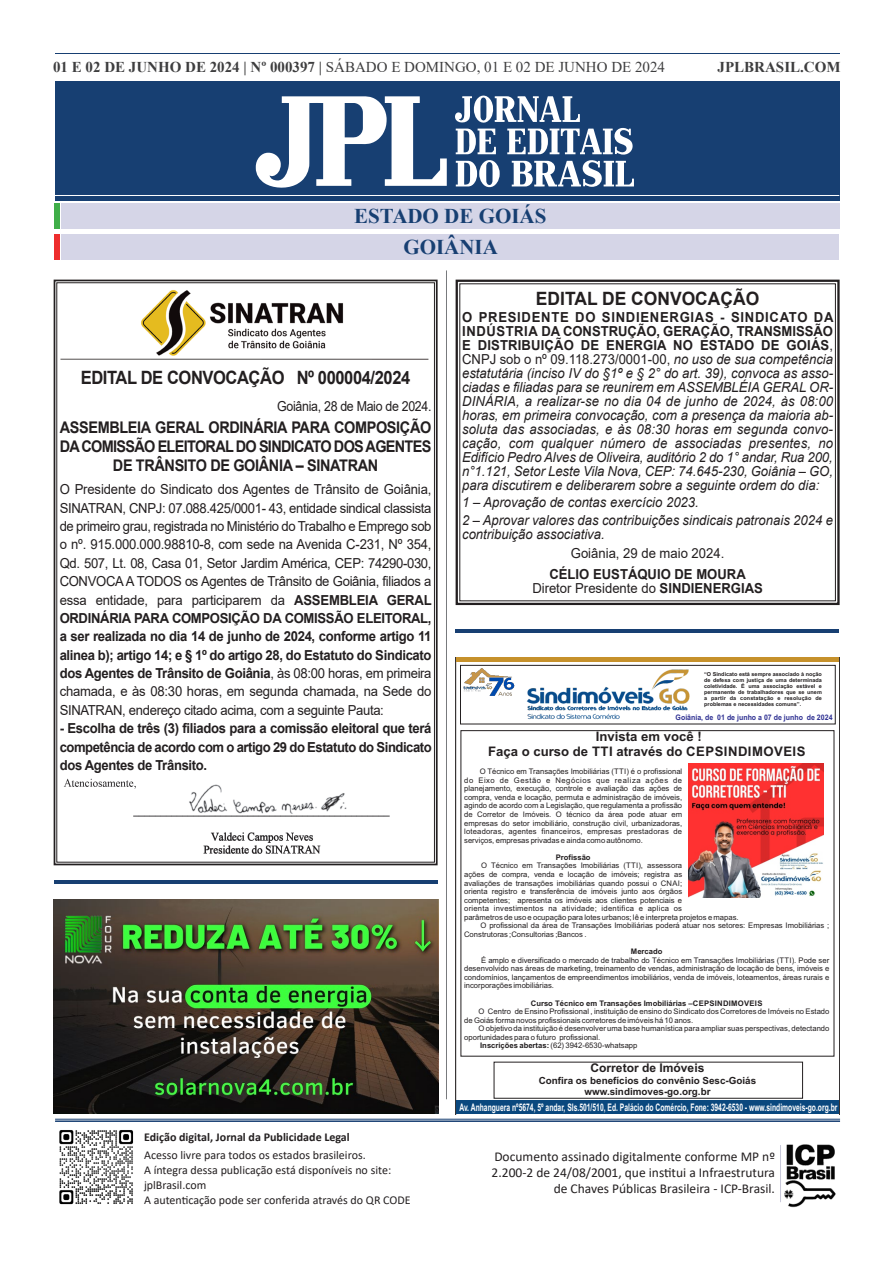
<style>
.page{position:relative;width:893px;height:1263px;background:#fff}
.page>*{position:absolute;margin:0;border:0;box-sizing:border-box;transform-origin:0 0}
.t1{font:700 21px "Times New Roman";color:#173f72}
.t2{font:700 18.3px "Arial";letter-spacing:-.025em;color:#231f20;scale:.9 1}
.t3{font:700 18.3px "Arial";color:#231f20;scale:.95 1}
.t4{font:700 16.05px/19px "Arial";letter-spacing:-.025em;color:#231f20;text-align:center;scale:.9 1}
.t5{font:15px "Times New Roman";color:#3e3e3f}
.t6{font:700 15px "Times New Roman";color:#3e3e3f}
.t7{font:italic 13.8px/14px "Arial";color:#231f20;text-align:justify;scale:.95 1}
.t8{font:13.8px/18.3px "Arial";letter-spacing:-.025em;color:#231f20;text-align:justify;scale:.95 1}
.t9{font:700 13.8px/18.3px "Arial";letter-spacing:-.025em;color:#231f20;text-align:justify;scale:.95 1}
.t10{font:700 13.8px/14px "Arial";color:#231f20;text-align:center;scale:.95 1}
.t11{font:13.8px "Arial";letter-spacing:-.025em;color:#231f20;scale:.9 1}
.t12{font:13.8px "Arial";color:#231f20;scale:.95 1}
.t13{font:13.5px/16.2px "Calibri";color:#231f20;text-align:right}
.t14{font:700 13.2px/14.7px "Arial";color:#231f20;text-align:center}
.t15{font:12px/15px "Calibri";color:#231f20}
.t16{font:700 12px "Calibri";color:#231f20}
.t17{font:700 12px "Arial";color:#231f20}
.t18{font:700 10.35px "Arial";color:#fff;scale:.65 1}
.t19{font:700 9.9px/10.9px "Arial";color:#231f20;text-align:center}
.t20{font:7.65px/8.6px "Arial";color:#231f20;text-align:justify}
.t21{font:700 7.65px "Arial";color:#231f20}
.t22{font:7.65px "Arial";letter-spacing:.03em;color:#231f20}
.t23{font:700 7.65px "Arial";color:#2e3092;scale:.92 1}
.t24{font:700 5.4px/6px "Arial";color:#231f20;text-align:justify}
.s1{font-weight:700}
.s2{font-weight:700;font-style:normal}
.s3{font-style:normal}
.s4{font-weight:400}
</style>
<div class="page">
<div style="left:54px;top:280px;width:384px;height:585px;border:2px solid #231f20"></div>
<img style="left:60px;top:290px;width:369px;height:70px">
<img style="left:63px;top:778px;width:327px;height:76px">
<div style="left:55px;top:81px;width:784px;height:120px;background:#173f72"></div>
<svg style="left:256px;top:96px;width:191px;height:92px"></svg>
<svg style="left:455px;top:95px;width:179px;height:92px"></svg>
<img style="left:780px;top:1144px;width:56px;height:64px">
<hr style="left:780px;top:1145px;width:1px;height:57px;background:#c7c7d9">
<hr style="left:55px;top:54px;width:785px;height:1px;background:#173f72">
<img style="left:59px;top:1130px;width:75px;height:75px">
<hr style="left:54px;top:195px;width:785px;height:1px;background:#fff">
<hr style="left:55px;top:1119px;width:785px;height:1px;background:#173f72">
<hr style="left:55px;top:1120px;width:785px;height:2px;background:#173f72">
<div style="left:54px;top:203px;width:6px;height:25px;background:#40ae49"></div>
<div style="left:61px;top:234px;width:778px;height:25px;background:#d5d5e7"></div>
<div style="left:54px;top:234px;width:6px;height:25px;background:#ee2d2d"></div>
<div style="left:61px;top:203px;width:778px;height:25px;background:#d5d5e7"></div>
<hr style="left:446px;top:270px;width:1px;height:829px;background:#787a7d">
<svg style="left:455px;top:657px;width:385px;height:457px"></svg>
<div style="left:456px;top:657px;width:383px;height:5px;background:#c6912b"></div>
<div style="left:456px;top:1100px;width:383px;height:14px;background:#0a487e"></div>
<div style="left:460px;top:665px;width:376px;height:59px;border:1px solid #231f20"></div>
<img style="left:517px;top:662px;width:182px;height:134px">
<img style="left:462px;top:662px;width:55px;height:51px">
<img style="left:688px;top:763px;width:135px;height:135px">
<hr style="left:455px;top:630px;width:384px;height:3px;background:#173f72">
<hr style="left:54px;top:880px;width:384px;height:4px;background:#173f72">
<img style="left:54px;top:899px;width:384px;height:214px">
<div style="left:456px;top:280px;width:384px;height:325px;border:2px solid #231f20"></div>
<h3 class="t5" style="left:53px;top:57px;width:613px"><span class="s1">01 E 02 DE JUNHO DE 2024 | Nº 000397 |</span> SÁBADO E DOMINGO, 01 E 02 DE JUNHO DE 2024</h3>
<h3 class="t6" style="left:718px;top:57px;width:124px">JPLBRASIL.COM</h3>
<h1 class="t1" style="left:354px;top:201px;width:194px">ESTADO DE GOIÁS</h1>
<h1 class="t1" style="left:403px;top:231px;width:96px">GOIÂNIA</h1>
<h2 class="t2" style="left:81px;top:365px;width:368px">EDITAL DE CONVOCAÇÃO Nº 000004/2024</h2>
<h3 class="t11" style="left:277px;top:396px;width:173px">Goiânia, 28 de Maio de 2024.</h3>
<h3 class="t4" style="left:60px;top:418px;width:415px">ASSEMBLEIA GERAL ORDINÁRIA PARA COMPOSIÇÃO<br>DA COMISSÃO ELEITORAL DO SINDICATO DOS AGENTES<br>DE TRÂNSITO DE GOIÂNIA – SINATRAN</h3>
<p class="t8" style="left:60px;top:480px;width:393px">O Presidente do Sindicato dos Agentes de Trânsito de Goiânia, SINATRAN, CNPJ: 07.088.425/0001- 43, entidade sindical classista de primeiro grau, registrada no Ministério do Trabalho e Emprego sob o nº. 915.000.000.98810-8, com sede na Avenida C-231, Nº 354, Qd. 507, Lt. 08, Casa 01, Setor Jardim América, CEP: 74290-030, CONVOCA A TODOS os Agentes de Trânsito de Goiânia, filiados a essa entidade, para participarem da <span class="s1">ASSEMBLEIA GERAL ORDINÁRIA PARA COMPOSIÇÃO DA COMISSÃO ELEITORAL, a ser realizada no dia 14 de junho de 2024, conforme artigo 11 alinea b); artigo 14; e § 1º do artigo 28, do Estatuto do Sindicato dos Agentes de Trânsito de Goiânia</span>, às 08:00 horas, em primeira chamada, e às 08:30 horas, em segunda chamada, na Sede do SINATRAN, endereço citado acima, com a seguinte Pauta:</p>
<h3 class="t9" style="left:60px;top:719px;width:393px">- Escolha de três (3) filiados para a comissão eleitoral que terá competência de acordo com o artigo 29 do Estatuto do Sindicato dos Agentes de Trânsito.</h3>
<h3 class="t16" style="left:144px;top:1128px;width:207px">Edição digital, Jornal da Publicidade Legal</h3>
<h3 class="t15" style="left:144px;top:1147px;width:268px">Acesso livre para todos os estados brasileiros.<br>A íntegra dessa publicação está disponíveis no site: jplBrasil.com<br>A autenticação pode ser conferida através do QR CODE</h3>
<h2 class="t3" style="left:536px;top:285px;width:237px">EDITAL DE CONVOCAÇÃO</h2>
<p class="t7" style="left:462px;top:310px;width:392px"><span class="s2">O PRESIDENTE DO SINDIENERGIAS - SINDICATO DA INDÚSTRIA DA CONSTRUÇÃO, GERAÇÃO, TRANSMISSÃO E DISTRIBUIÇÃO DE ENERGIA NO ESTADO DE GOIÁS</span><span class="s3">, CNPJ sob o nº 09.118.273/0001-00,</span> no uso de sua competência estatutária (inciso IV do §1º e § 2° do art. 39), convoca as asso&shy;ciadas e filiadas para se reunirem em ASSEMBLÉIA GERAL OR-DINÁRIA, a realizar-se no dia 04 de junho de 2024, às 08:00 horas, em primeira convocação, com a presença da maioria ab&shy;soluta das associadas, e às 08:30 horas em segunda convo&shy;cação, com qualquer número de associadas presentes, no Edifício Pedro Alves de Oliveira, auditório 2 do 1° andar, Rua 200, n°1.121, Setor Leste Vila Nova, CEP: 74.645-230, Goiânia – GO, para discutirem e deliberarem sobre a seguinte ordem do dia:</p>
<h3 class="t7" style="left:462px;top:492px;width:392px;line-height:18.6px">1 – Aprovação de contas exercício 2023.<br>2 – Aprovar valores das contribuições sindicais patronais 2024 e</h3>
<h3 class="t7" style="left:462px;top:527px;width:152px">contribuição associativa.</h3>
<h3 class="t12" style="left:571px;top:544px;width:163px">Goiânia, 29 de maio 2024.</h3>
<h3 class="t10" style="left:532px;top:567px;width:244px">CÉLIO EUSTÁQUIO DE MOURA<br><span class="s4">Diretor Presidente do</span> SINDIENERGIAS</h3>
<p class="t24" style="left:704px;top:671px;width:119px">“O Sindicato está sempre associado à noção de defesa com justiça de uma determinada coletividade. É uma associação estável e permanente de trabalhadores que se unem a partir da constatação e resolução de problemas e necessidades comuns’’.</p>
<h3 class="t14" style="left:488px;top:729px;width:319px">Invista em você !<br>Faça o curso de TTI através do CEPSINDIMOVEIS</h3>
<p class="t20" style="left:464px;top:767px;width:220px;text-indent:15px">O Técnico em Transações Imobiliárias (TTI) é o profissional do Eixo de Gestão e Negócios que realiza ações de planejamento, execução, controle e avaliação das ações de compra, venda e locação, permuta e administração de imóveis, agindo de acordo com a Legislação, que regulamenta a profissão de Corretor de Imóveis. O técnico da área pode atuar em empresas do setor imobiliário, construção civil, urbanizadoras, loteadoras, agentes financeiros, empresas prestadoras de serviços, empresas privadas e ainda como autônomo.</p>
<p class="t21" style="left:556px;top:852px;width:36px">Profissão</p>
<p class="t20" style="left:481px;top:861px;width:202px">O Técnico em Transações Imobiliárias (TTI), assessora</p>
<p class="t20" style="left:464px;top:870px;width:219px">ações de compra, venda e locação de imóveis; registra as</p>
<p class="t20" style="left:464px;top:878px;width:219px">avaliações de transações imobiliárias quando possui o CNAI;</p>
<p class="t20" style="left:464px;top:887px;width:219px">orienta registro e transferência de imóveis junto aos órgãos</p>
<p class="t20" style="left:464px;top:896px;width:219px">competentes; apresenta os imóveis aos clientes potenciais e</p>
<p class="t22" style="left:464px;top:903px;width:219px">orienta investimentos na atividade; identifica e aplica os</p>
<p class="t20" style="left:464px;top:913px;width:276px">parâmetros de uso e ocupação para lotes urbanos; lê e interpreta projetos e mapas.</p>
<p class="t20" style="left:481px;top:921px;width:350px">O profissional da área de Transações Imobiliárias poderá atuar nos setores: Empresas Imobiliárias ;</p>
<p class="t20" style="left:464px;top:930px;width:124px">Construtoras ;Consultorias ;Bancos .</p>
<p class="t21" style="left:631px;top:946px;width:33px">Mercado</p>
<p class="t20" style="left:464px;top:956px;width:367px;text-indent:17px">É amplo e diversificado o mercado de trabalho do Técnico em Transações Imobiliárias (TTI). Pode ser desenvolvido nas áreas de marketing, treinamento de vendas, administração de locação de bens, imóveis e condomínios, lançamentos de empreendimentos imobiliários, venda de imóveis, loteamentos, áreas rurais e incorporações imobiliárias.</p>
<p class="t21" style="left:531px;top:997px;width:233px">Curso Técnico em Transações Imobiliárias –CEPSINDIMOVEIS</p>
<p class="t20" style="left:464px;top:1007px;width:367px;text-indent:14px">O Centro de Ensino Profissional , instituição de ensino do Sindicato dos Corretores de Imóveis no Estado de Goiás forma novos profissionais corretores de imóveis há 10 anos.</p>
<p class="t20" style="left:478px;top:1024px;width:352px">O objetivo da instituição é desenvolver uma base humanística para ampliar suas perspectivas, detectando</p>
<p class="t20" style="left:464px;top:1033px;width:138px">oportunidades para o futuro profissional.</p>
<p class="t20" style="left:480px;top:1041px;width:159px"><span class="s1">Inscrições abertas:</span> (62) 3942-6530-whatsapp</p>
<h3 class="t17" style="left:590px;top:1059px;width:115px">Corretor de Imóveis</h3>
<p class="t19" style="left:539px;top:1075px;width:219px">Confira os benefícios do convênio Sesc-Goiás www.sindimoves-go.org.br</p>
<p class="t23" style="left:676px;top:712px;width:172px">Goiânia, de 01 de junho a 07 de junho de 2024</p>
<h3 class="t18" style="left:459px;top:1100px;width:583px">Av. Anhanguera nº5674, 5º andar, Sls.501/510, Ed. Palácio do Comércio, Fone: 3942-6530 - www.sindimoveis-go.org.br</h3>
<h3 class="t13" style="left:492px;top:1148px;width:285px">Documento assinado digitalmente conforme MP nº<br>2.200-2 de 24/08/2001, que institui a Infraestrutura de Chaves Públicas Brasileira - ICP-Brasil.</h3>
</div>
